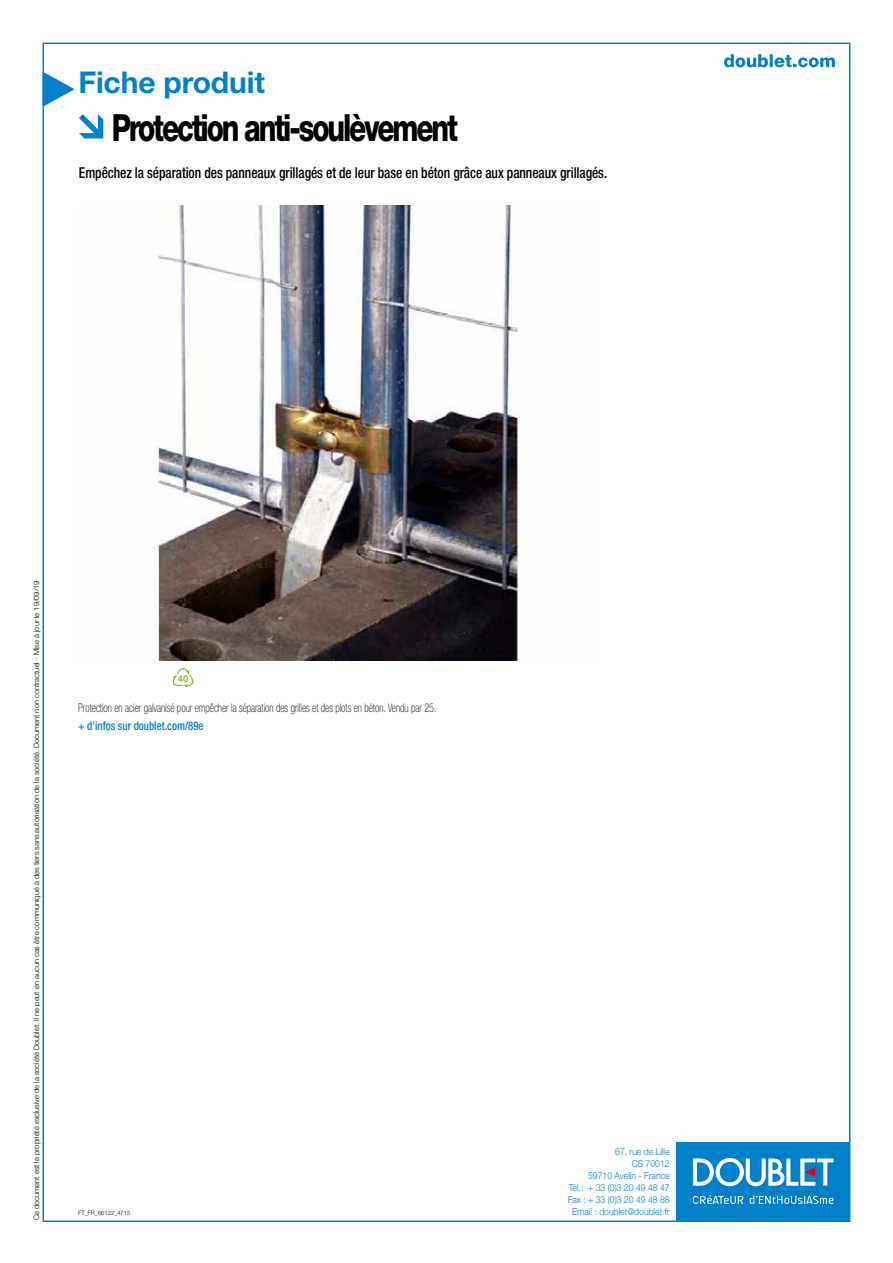
<style>
.page{position:relative;width:893px;height:1263px;background:#fff}
.page>*{position:absolute;margin:0;border:0;box-sizing:border-box;transform-origin:0 0}
.t1{font:800 37.5px "Helvetica Neue LT Std";letter-spacing:-.075em;color:#000;scale:.75 1}
.t2{font:700 30px "Helvetica Neue LT Std";letter-spacing:-.005em;color:#0080c9}
.t3{font:500 condensed 15px "Helvetica Neue LT Std";letter-spacing:-.005em;color:#000;scale:.9 1}
.t4{font:100 condensed 12px "Helvetica Neue LT Std";color:#000;scale:.85 1}
.t5{font:500 condensed 12px "Helvetica Neue LT Std";color:#0080c9;scale:.9 1}
.t6{font:500 condensed 9.75px "Helvetica Neue LT Std";color:#7db928;scale:1.11 1}
.t7{font:300 9.6px/12px "Helvetica Neue LT Std";color:#0080c9;text-align:right;scale:.9 1}
.t8{font:300 7.5px "Helvetica Neue LT Std";color:#000}
.t9{font:300 6px "Helvetica Neue LT Std";letter-spacing:-.005em;color:#000}
</style>
<div class="page">
<div style="left:676px;top:1142px;width:174px;height:78px;background:#0080c9"></div>
<svg style="left:693px;top:1158px;width:141px;height:28px"></svg>
<svg style="left:693px;top:1195px;width:50px;height:9px"></svg>
<svg style="left:750px;top:1195px;width:83px;height:9px"></svg>
<svg style="left:724px;top:54px;width:111px;height:13px"></svg>
<svg style="left:43px;top:72px;width:32px;height:35px"></svg>
<img style="left:156px;top:205px;width:363px;height:456px">
<svg style="left:79px;top:114px;width:24px;height:24px"></svg>
<svg style="left:172px;top:668px;width:22px;height:19px"></svg>
<h2 class="t2" style="left:78px;top:64px;width:188px">Fiche produit</h2>
<h1 class="t1" style="left:112px;top:105px;width:463px">Protection anti-soulèvement</h1>
<h3 class="t3" style="left:79px;top:164px;width:588px">Empêchez la séparation des panneaux grillagés et de leur base en béton grâce aux panneaux grillagés.</h3>
<p class="t8" style="left:32px;top:1220px;width:641px;rotate:-90deg">Ce document est la propriété exclusive de la société Doublet. Il ne peut en aucun cas être communiqué à des tiers sans autorisation de la société. Document non contractuel - Mise à jour le 19/09/19</p>
<h3 class="t6" style="left:178px;top:672px;width:11px">40</h3>
<h3 class="t4" style="left:78px;top:701px;width:423px">Protection en acier galvanisé pour empêcher la séparation des grilles et des plots en béton. Vendu par 25.</h3>
<h3 class="t5" style="left:78px;top:719px;width:141px">+ d'infos sur doublet.com/89e</h3>
<p class="t9" style="left:78px;top:1209px;width:54px">FT_FR_66122_4715</p>
<p class="t7" style="left:568px;top:1145px;width:115px">67, rue de Lille<br>CS 70012<br>59710 Avelin - France<br>Tél.: + 33 (0)3 20 49 48 47<br>Fax : + 33 (0)3 20 49 48 88<br>Email : doublet@doublet.fr</p>
</div>
